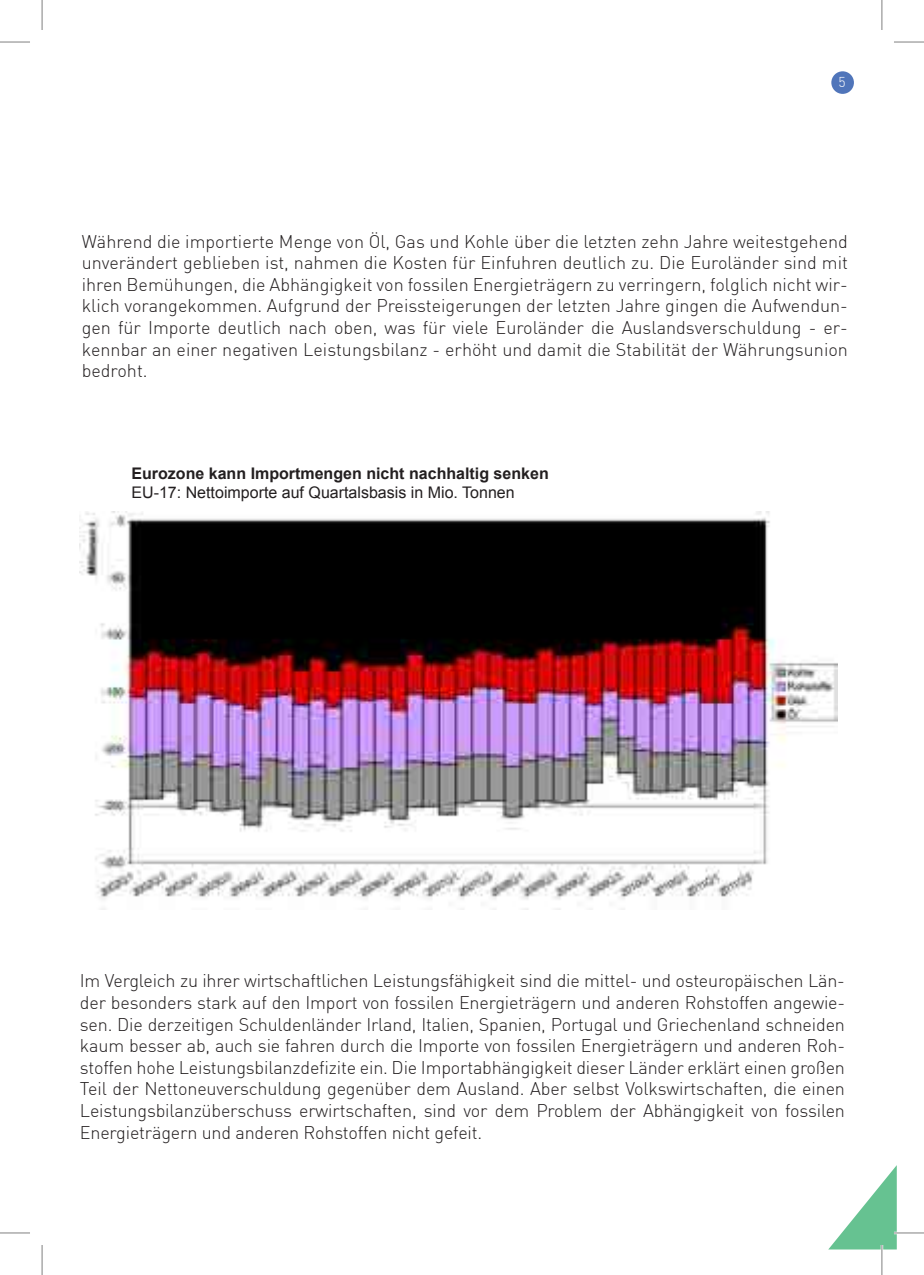
<style>
.page{position:relative;width:924px;height:1275px;background:#fff}
.page>*{position:absolute;margin:0;border:0;box-sizing:border-box;transform-origin:0 0}
.t1{font:300 18px/21.6px "DIN";letter-spacing:-.01em;color:#231f20;text-align:justify}
.t2{font:16px "Arial";color:#231f20}
.t3{font:700 16px "Arial";color:#231f20}
.t4{font:300 14px "DIN";color:#fff}
</style>
<div class="page">
<div style="left:831px;top:71px;width:22px;height:23px;background:#5075ba;border-radius:50%"></div>
<svg style="left:828px;top:1166px;width:68px;height:83px"></svg>
<img style="left:80px;top:512px;width:757px;height:398px">
<hr style="left:893px;top:1231px;width:30px;height:3px;background:#fff">
<hr style="left:880px;top:1245px;width:2px;height:30px;background:#fff">
<hr style="left:881px;top:0;width:1px;height:30px;background:#000">
<hr style="left:42px;top:0;width:1px;height:30px;background:#000">
<hr style="left:893px;top:42px;width:30px;height:1px;background:#000">
<hr style="left:0;top:42px;width:30px;height:1px;background:#000">
<hr style="left:893px;top:1232px;width:30px;height:1px;background:#000">
<hr style="left:0;top:1232px;width:30px;height:1px;background:#000">
<hr style="left:881px;top:1245px;width:1px;height:30px;background:#000">
<hr style="left:42px;top:1245px;width:1px;height:30px;background:#000">
<p class="t4" style="left:838px;top:73px;width:9px">5</p>
<p class="t1" style="left:82px;top:230px;width:767px">Während die importierte Menge von Öl, Gas und Kohle über die letzten zehn Jahre weitestgehend unverändert geblieben ist, nahmen die Kosten für Einfuhren deutlich zu. Die Euroländer sind mit ihren Bemühungen, die Abhängigkeit von fossilen Energieträgern zu verringern, folglich nicht wir&shy;klich vorangekommen. Aufgrund der Preissteigerungen der letzten Jahre gingen die Aufwendun&shy;gen für Importe deutlich nach oben, was für viele Euroländer die Auslandsverschuldung - er&shy;kennbar an einer negativen Leistungsbilanz - erhöht und damit die Stabilität der Währungsunion bedroht.</p>
<p class="t3" style="left:131px;top:464px;width:418px">Eurozone kann Importmengen nicht nachhaltig senken</p>
<p class="t2" style="left:131px;top:483px;width:384px">EU-17: Nettoimporte auf Quartalsbasis in Mio. Tonnen</p>
<p class="t1" style="left:80px;top:969px;width:766px">Im Vergleich zu ihrer wirtschaftlichen Leistungsfähigkeit sind die mittel- und osteuropäischen Län&shy;der besonders stark auf den Import von fossilen Energieträgern und anderen Rohstoffen angewie&shy;sen. Die derzeitigen Schuldenländer Irland, Italien, Spanien, Portugal und Griechenland schneiden kaum besser ab, auch sie fahren durch die Importe von fossilen Energieträgern und anderen Roh&shy;stoffen hohe Leistungsbilanzdefizite ein. Die Importabhängigkeit dieser Länder erklärt einen großen Teil der Nettoneuverschuldung gegenüber dem Ausland. Aber selbst Volkswirtschaften, die einen Leistungsbilanzüberschuss erwirtschaften, sind vor dem Problem der Abhängigkeit von fossilen Energieträgern und anderen Rohstoffen nicht gefeit.</p>
</div>
